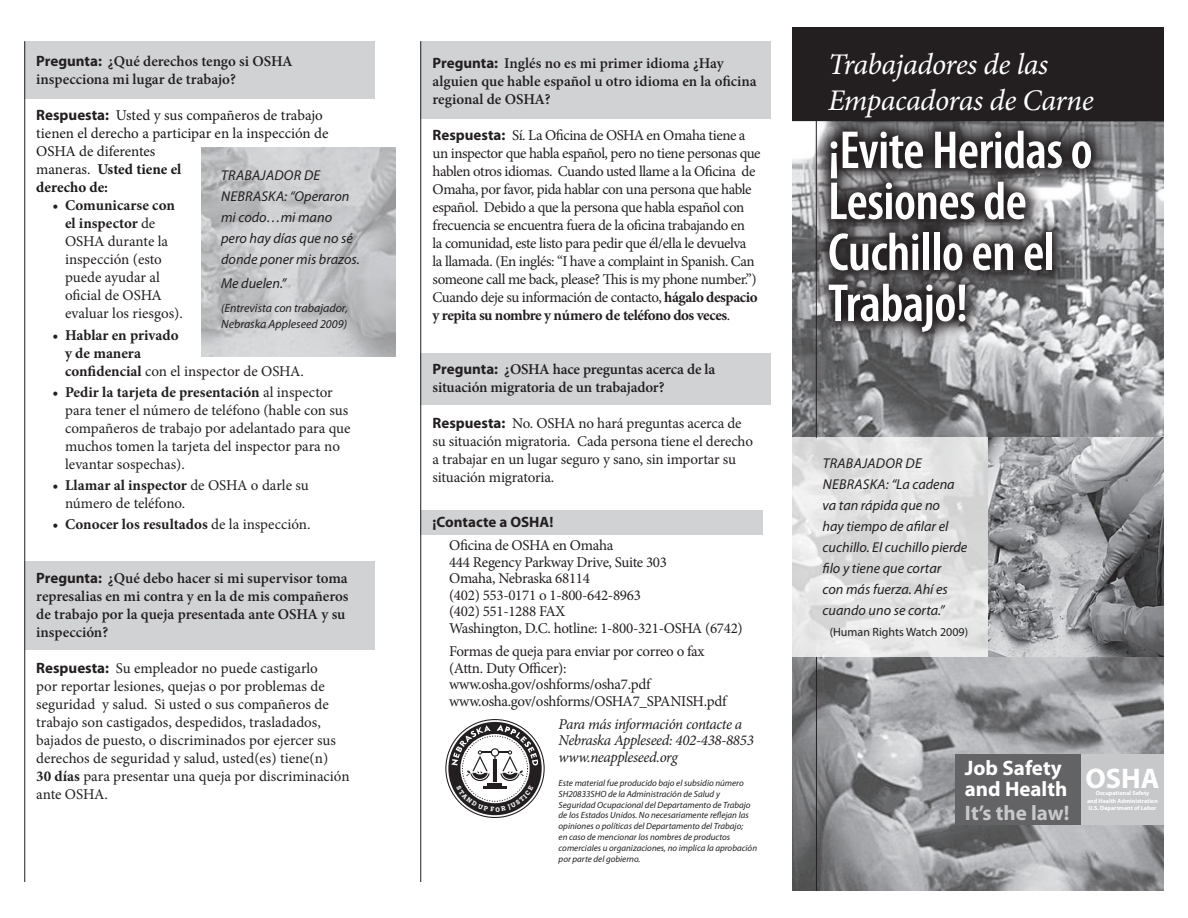
<style>
.page{position:relative;width:1188px;height:918px;background:#fff}
.page>*{position:absolute;margin:0;border:0;box-sizing:border-box;transform-origin:0 0}
.t1{font:600 condensed 54px/51px "Myriad Pro";letter-spacing:-.01em;color:#fff}
.t2{font:italic 30px/36px "Minion Pro";letter-spacing:-.015em;color:#fff}
.t3{font:700 28.5px "Myriad Pro";color:#fff}
.t4{font:700 21px "Myriad Pro";color:#fff}
.t5{font:700 21px "Myriad Pro";color:#c7c8ca}
.t6{font:15px/18px "Minion Pro";letter-spacing:-.02em;color:#231f20}
.t7{font:15px/18px "Minion Pro";color:#231f20}
.t8{font:600 15px/18px "Minion Pro";letter-spacing:-.005em;color:#231f20}
.t9{font:15px/18px "Minion Pro";color:#1a1818}
.t10{font:700 15px/18px "Minion Pro";color:#231f20}
.t11{font:italic 15px/16.5px "Minion Pro";letter-spacing:-.025em;color:#231f20}
.t12{font:700 15px "Myriad Pro";color:#231f20}
.t13{font:italic 14.25px/21px "Myriad Pro";color:#231f20}
.t14{font:italic 12px/16.5px "Myriad Pro";color:#231f20}
.t15{font:12px "Myriad Pro";color:#231f20}
.t16{font:italic 9px/10.8px "Myriad Pro";color:#231f20}
.t17{font:700 6px "Myriad Pro";color:#fff}
.s1{font-family:"Myriad Pro";font-weight:700}
.s2{font-family:"Myriad Pro";font-weight:700;color:#231f20}
.s3{font-weight:700}
.s4{font-weight:400}
</style>
<div class="page">
<div style="left:24px;top:562px;width:350px;height:88px;background:#d1d2d4"></div>
<div style="left:420px;top:353px;width:350px;height:52px;background:#d1d2d4"></div>
<div style="left:420px;top:510px;width:343px;height:25px;background:#d1d2d4"></div>
<div style="left:792px;top:27px;width:372px;height:95px;background:#231f20"></div>
<div style="left:24px;top:41px;width:350px;height:57px;background:#d1d2d4"></div>
<div style="left:420px;top:41px;width:350px;height:78px;background:#d1d2d4"></div>
<img style="left:792px;top:122px;width:372px;height:769px">
<svg style="left:811px;top:121px;width:300px;height:228px"></svg>
<svg style="left:792px;top:438px;width:196px;height:219px;fill:#e2e2e3"></svg>
<img style="left:988px;top:438px;width:176px;height:219px">
<hr style="left:24px;top:41px;width:1px;height:841px;background:#231f20">
<hr style="left:420px;top:41px;width:1px;height:841px;background:#231f20">
<hr style="left:816px;top:82px;width:1px;height:356px;background:#231f20">
<hr style="left:816px;top:657px;width:1px;height:234px;background:#231f20">
<img style="left:201px;top:147px;width:195px;height:209px">
<div style="left:955px;top:754px;width:126px;height:71px;background:#636366"></div>
<div style="left:1081px;top:754px;width:83px;height:71px;background:#c7c8ca"></div>
<svg style="left:445px;top:719px;width:100px;height:99px"></svg>
<p class="t8" style="left:36px;top:53px;width:258px"><span class="s1">Pregunta:</span> ¿Qué derechos tengo si OSHA inspecciona mi lugar de trabajo?</p>
<p class="t9" style="left:36px;top:107px;width:294px"><span class="s2">Respuesta:</span> Usted y sus compañeros de trabajo tienen el derecho a participar en la inspección de<br>OSHA de diferentes<br>maneras. <span class="s3">Usted tiene el<br>derecho de:</span></p>
<p class="t7" style="left:65px;top:197px;width:119px;text-indent:-12px"><span class="s3">• Comunicarse con el inspector</span> de<br>OSHA durante la inspección (esto puede ayudar al oficial de OSHA evaluar los riesgos).</p>
<p class="t10" style="left:65px;top:326px;width:240px;text-indent:-12px">• Hablar en privado<br>y de manera<br>confidencial <span class="s4">con el inspector de OSHA.</span></p>
<p class="t7" style="left:65px;top:383px;width:287px;text-indent:-12px"><span class="s3">• Pedir la tarjeta de presentación</span> al inspector para tener el número de teléfono (hable con sus compañeros de trabajo por adelantado para que muchos tomen la tarjeta del inspector para no levantar sospechas).</p>
<p class="t6" style="left:65px;top:476px;width:245px;text-indent:-12px"><span class="s3">• Llamar al inspector</span> de OSHA o darle su número de teléfono.</p>
<p class="t10" style="left:53px;top:515px;width:259px">• Conocer los resultados <span class="s4">de la inspección.</span></p>
<p class="t8" style="left:36px;top:570px;width:314px"><span class="s1">Pregunta:</span> ¿Qué debo hacer si mi supervisor toma represalias en mi contra y en la de mis compañeros de trabajo por la queja presentada ante OSHA y su inspección?</p>
<p class="t7" style="left:36px;top:660px;width:315px"><span class="s1">Respuesta:</span> Su empleador no puede castigarlo<br>por reportar lesiones, quejas o por problemas de seguridad y salud. Si usted o sus compañeros de trabajo son castigados, despedidos, trasladados, bajados de puesto, o discriminados por ejercer sus derechos de seguridad y salud, usted(es) tiene(n)<br><span class="s3">30 días</span> para presentar una queja por discriminación ante OSHA.</p>
<p class="t13" style="left:221px;top:165px;width:140px">TRABAJADOR DE<br>NEBRASKA: “Operaron mi codo…mi mano pero hay días que no sé donde poner mis brazos.</p>
<p class="t13" style="left:221px;top:273px;width:67px">Me duelen.”</p>
<p class="t14" style="left:221px;top:299px;width:128px">(Entrevista con trabajador,<br>Nebraska Appleseed 2009)</p>
<p class="t8" style="left:433px;top:54px;width:326px"><span class="s1">Pregunta:</span> Inglés no es mi primer idioma ¿Hay alguien que hable español u otro idioma en la oficina regional de OSHA?</p>
<p class="t6" style="left:433px;top:126px;width:330px"><span class="s1">Respuesta:</span> Sí. La Oficina de OSHA en Omaha tiene a un inspector que habla español, pero no tiene personas que hablen otros idiomas. Cuando usted llame a la Oficina de Omaha, por favor, pida hablar con una persona que hable español. Debido a que la persona que habla español con frecuencia se encuentra fuera de la oficina trabajando en<br>la comunidad, este listo para pedir que él/ella le devuelva<br>la llamada. (En inglés: “I have a complaint in Spanish. Can someone call me back, please? This is my phone number.”)<br>Cuando deje su información de contacto, <span class="s3">hágalo despacio y repita su nombre y número de teléfono dos veces</span>.</p>
<p class="t8" style="left:433px;top:360px;width:284px"><span class="s1">Pregunta:</span> ¿OSHA hace preguntas acerca de la situación migratoria de un trabajador?</p>
<p class="t6" style="left:433px;top:414px;width:322px"><span class="s1">Respuesta:</span> No. OSHA no hará preguntas acerca de su situación migratoria. Cada persona tiene el derecho a trabajar en un lugar seguro y sano, sin importar su situación migratoria.</p>
<p class="t12" style="left:433px;top:512px;width:122px">¡Contacte a OSHA!</p>
<p class="t6" style="left:449px;top:537px;width:295px;line-height:16.5px">Oficina de OSHA en Omaha<br>444 Regency Parkway Drive, Suite 303<br>Omaha, Nebraska 68114<br>(402) 553-0171 o 1-800-642-8963<br>(402) 551-1288 FAX<br>Washington, D.C. hotline: 1-800-321-OSHA (6742)</p>
<p class="t6" style="left:449px;top:643px;width:279px;line-height:16.5px">Formas de queja para enviar por correo o fax (Attn. Duty Officer): www.osha.gov/oshforms/osha7.pdf www.osha.gov/oshforms/OSHA7_SPANISH.pdf</p>
<p class="t11" style="left:559px;top:716px;width:197px">Para más información contacte a<br>Nebraska Appleseed: 402-438-8853 www.neappleseed.org</p>
<p class="t16" style="left:559px;top:777px;width:200px">Este material fue producido bajo el subsidio número SH20833SHO de la Administración de Salud y Seguridad Ocupacional del Departamento de Trabajo de los Estados Unidos. No necesariamente reflejan las opiniones o políticas del Departamento del Trabajo;<br>en caso de mencionar los nombres de productos comerciales u organizaciones, no implica la aprobación por parte del gobierno.</p>
<p class="t2" style="left:828px;top:47px;width:267px">Trabajadores de las<br>Empacadoras de Carne</p>
<p class="t1" style="left:828px;top:124px;width:266px">¡Evite Heridas o<br>Lesiones de<br>Cuchillo en el<br>Trabajo!</p>
<p class="t13" style="left:823px;top:452px;width:146px">TRABAJADOR DE<br>NEBRASKA: “La cadena va tan rápida que no<br>hay tiempo de afilar el cuchillo. El cuchillo pierde filo y tiene que cortar<br>con más fuerza. Ahí es cuando uno se corta.”</p>
<p class="t15" style="left:830px;top:624px;width:140px">(Human Rights Watch 2009)</p>
<p class="t4" style="left:965px;top:754px;width:98px">Job Safety</p>
<p class="t4" style="left:965px;top:775px;width:104px">and Health</p>
<p class="t5" style="left:965px;top:799px;width:106px">It’s the law!</p>
<p class="t3" style="left:1085px;top:760px;width:76px">OSHA</p>
<p class="t17" style="left:1096px;top:789px;width:55px">Occupational Safety</p>
<p class="t17" style="left:1087px;top:797px;width:72px">and Health Administration</p>
<p class="t17" style="left:1089px;top:804px;width:69px">U.S. Department of Labor</p>
</div>
